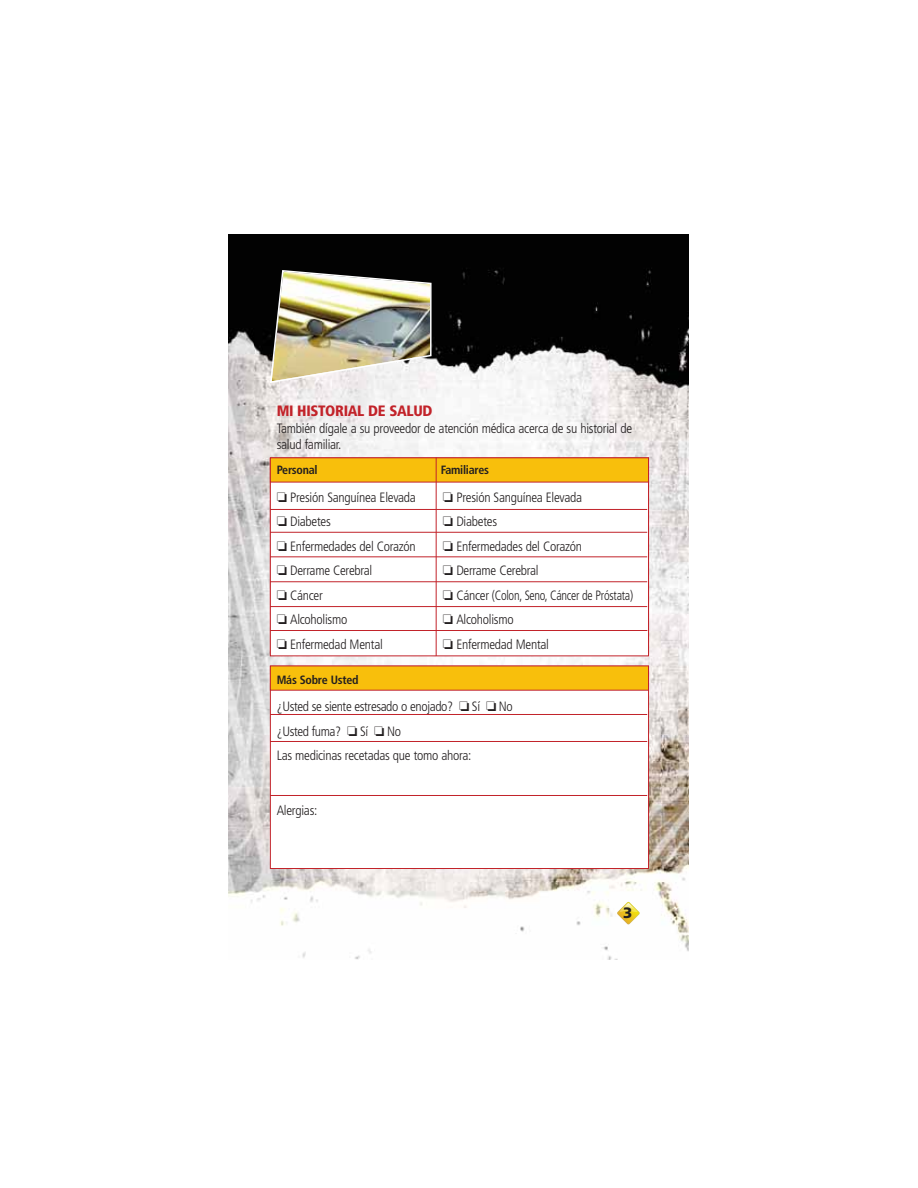
<style>
.page{position:relative;width:918px;height:1188px;background:#fff}
.page>*{position:absolute;margin:0;border:0;box-sizing:border-box;transform-origin:0 0}
.t1{font:900 condensed 15px "Frutiger";letter-spacing:-.02em;color:#c2232a}
.t2{font:900 15px "Frutiger";color:#231f20}
.t3{font:300 condensed 13.5px/24.5px "Frutiger";letter-spacing:-.02em;color:#231f20}
.t4{font:700 condensed 12px "Frutiger";letter-spacing:-.02em;color:#231f20}
</style>
<div class="page">
<img style="left:229px;top:234px;width:460px;height:725px">
<svg style="left:617px;top:902px;width:23px;height:22px"></svg>
<img style="left:621px;top:903px;width:15px;height:7px">
<div style="left:271px;top:667px;width:377px;height:201px;background:#fff"></div>
<div style="left:271px;top:666px;width:377px;height:24px;background:#f8bf0c"></div>
<div style="left:271px;top:459px;width:377px;height:197px;background:#fff"></div>
<div style="left:271px;top:458px;width:377px;height:24px;background:#f8bf0c"></div>
<div style="left:270px;top:457px;width:379px;height:25px;border:1px solid #c2232a"></div>
<hr style="left:436px;top:458px;width:1px;height:198px;background:#c2232a">
<hr style="left:270px;top:509px;width:377px;height:1px;background:#c2232a">
<hr style="left:270px;top:532px;width:377px;height:1px;background:#c2232a">
<hr style="left:270px;top:556px;width:377px;height:1px;background:#c2232a">
<hr style="left:270px;top:581px;width:377px;height:1px;background:#c2232a">
<hr style="left:270px;top:606px;width:377px;height:1px;background:#c2232a">
<hr style="left:270px;top:630px;width:377px;height:1px;background:#c2232a">
<hr style="left:270px;top:714px;width:377px;height:1px;background:#c2232a">
<hr style="left:270px;top:741px;width:377px;height:1px;background:#c2232a">
<hr style="left:270px;top:795px;width:377px;height:1px;background:#c2232a">
<img style="left:270px;top:270px;width:162px;height:113px">
<p class="t1" style="left:277px;top:405px;width:157px">MI HISTORIAL DE SALUD</p>
<p class="t3" style="left:277px;top:421px;width:357px;line-height:16.2px">También dígale a su proveedor de atención médica acerca de su historial de salud familiar.</p>
<p class="t4" style="left:277px;top:465px;width:42px">Personal</p>
<p class="t4" style="left:441px;top:465px;width:50px">Familiares</p>
<p class="t3" style="left:277px;top:486px;width:141px">❏ Presión Sanguínea Elevada</p>
<p class="t3" style="left:443px;top:486px;width:141px">❏ Presión Sanguínea Elevada</p>
<p class="t3" style="left:277px;top:510px;width:56px">❏ Diabetes</p>
<p class="t3" style="left:443px;top:510px;width:56px">❏ Diabetes</p>
<p class="t3" style="left:277px;top:535px;width:141px">❏ Enfermedades del Corazón</p>
<p class="t3" style="left:443px;top:535px;width:141px">❏ Enfermedades del Corazón</p>
<p class="t3" style="left:277px;top:559px;width:97px">❏ Derrame Cerebral</p>
<p class="t3" style="left:443px;top:559px;width:97px">❏ Derrame Cerebral</p>
<p class="t3" style="left:277px;top:584px;width:48px">❏ Cáncer</p>
<p class="t3" style="left:443px;top:584px;width:192px">❏ Cáncer (Colon, Seno, Cáncer de Próstata)</p>
<p class="t3" style="left:277px;top:608px;width:72px">❏ Alcoholismo</p>
<p class="t3" style="left:443px;top:608px;width:72px">❏ Alcoholismo</p>
<p class="t3" style="left:277px;top:633px;width:108px">❏ Enfermedad Mental</p>
<p class="t3" style="left:443px;top:633px;width:108px">❏ Enfermedad Mental</p>
<p class="t4" style="left:277px;top:675px;width:83px">Más Sobre Usted</p>
<p class="t3" style="left:277px;top:696px;width:238px">¿Usted se siente estresado o enojado? ❏ Sí ❏ No ¿Usted fuma? ❏ Sí ❏ No<br>Las medicinas recetadas que tomo ahora:</p>
<p class="t3" style="left:277px;top:799px;width:42px">Alergias:</p>
<p class="t2" style="left:623px;top:907px;width:11px">3</p>
</div>
